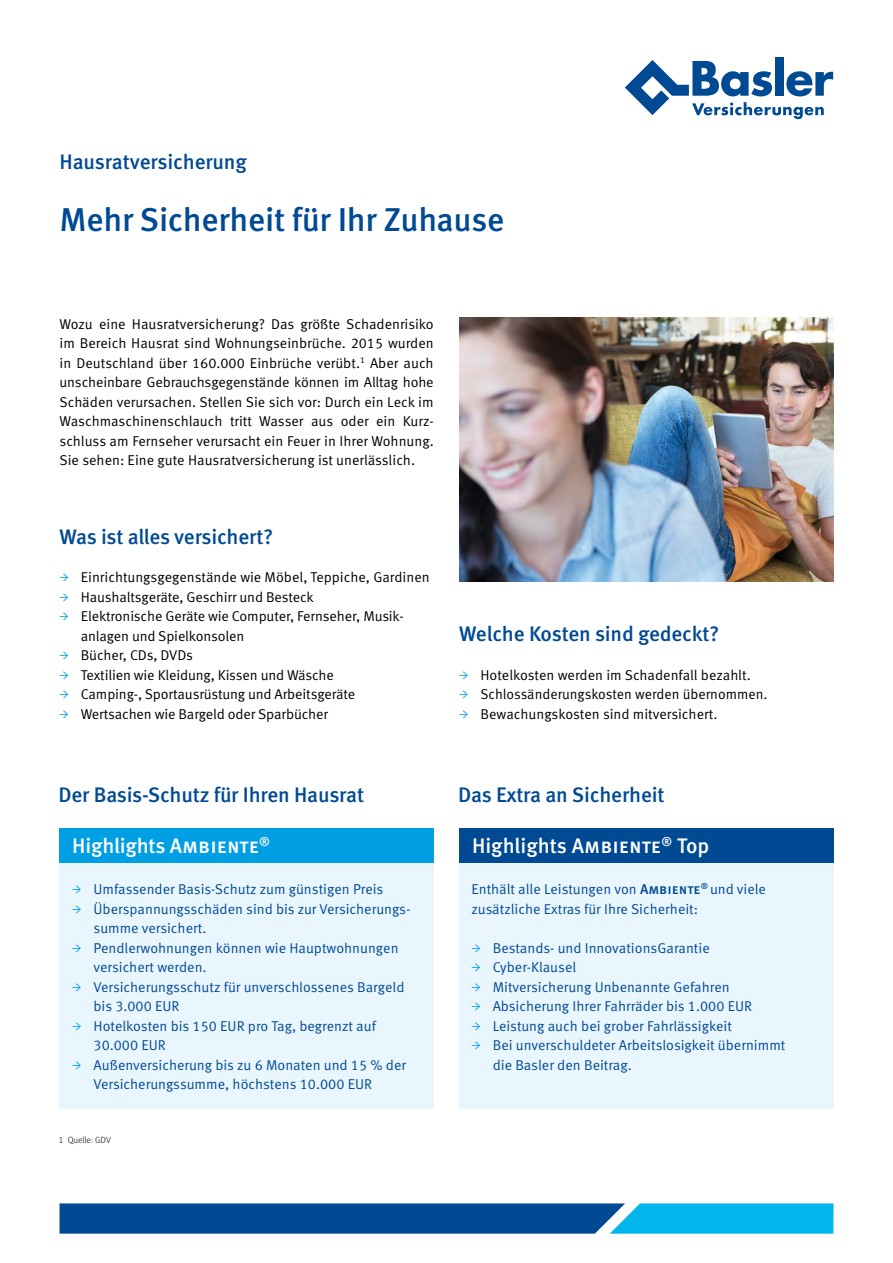
<style>
.page{position:relative;width:893px;height:1263px;background:#fff}
.page>*{position:absolute;margin:0;border:0;box-sizing:border-box;transform-origin:0 0}
.t1{font:500 33px "Meta Pro";letter-spacing:-.01em;color:#004a93}
.t2{font:500 21px "Meta Pro";letter-spacing:-.01em;color:#004a93}
.t3{font:500 21px "Meta Pro";letter-spacing:-.005em;color:#fff}
.t4{font:14.25px/19.5px "Meta Pro Norm";letter-spacing:-.01em;color:#000;text-align:justify}
.t5{font:14.25px/19.5px "Meta Pro Norm";color:#004a93}
.t6{font:300 9px "Meta Pro";color:#000}
.s1{font-family:"Minion Pro";font-weight:600;color:#009ee3}
.s2{font-family:"Meta Pro";font-weight:500}
</style>
<div class="page">
<img style="left:459px;top:317px;width:374px;height:265px">
<svg style="left:60px;top:1203px;width:773px;height:30px;background:#086cae"></svg>
<div style="left:775px;top:57px;width:8px;height:39px;background:#004a93"></div>
<svg style="left:625px;top:60px;width:208px;height:59px"></svg>
<div style="left:60px;top:857px;width:374px;height:251px;background:#eaf6fe"></div>
<div style="left:60px;top:829px;width:374px;height:34px;background:#009ee3"></div>
<div style="left:459px;top:857px;width:374px;height:251px;background:#eaf6fe"></div>
<div style="left:459px;top:829px;width:374px;height:34px;background:#004a93"></div>
<h2 class="t2" style="left:60px;top:145px;width:189px">Hausratversicherung</h2>
<h1 class="t1" style="left:60px;top:194px;width:446px">Mehr Sicherheit für Ihr Zuhause</h1>
<p class="t4" style="left:60px;top:313px;width:376px">Wozu eine Hausratversicherung? Das größte Schadenrisiko im Bereich Hausrat sind Wohnungseinbrüche. 2015 wurden in Deutschland über 160.000 Einbrüche verübt.<sup>1</sup> Aber auch unscheinbare Gebrauchsgegenstände können im Alltag hohe Schäden verursachen. Stellen Sie sich vor: Durch ein Leck im Waschmaschinenschlauch tritt Wasser aus oder ein Kurz&shy;schluss am Fernseher verursacht ein Feuer in Ihrer Wohnung.<br>Sie sehen: Eine gute Hausratversicherung ist unerlässlich.</p>
<h2 class="t2" style="left:60px;top:520px;width:215px">Was ist alles versichert?</h2>
<p class="t4" style="left:60px;top:566px;width:372px"><span class="s1">→</span> Einrichtungsgegenstände wie Möbel, Teppiche, Gardinen</p>
<p class="t4" style="left:60px;top:586px;width:256px"><span class="s1">→</span> Haushaltsgeräte, Geschirr und Besteck</p>
<p class="t4" style="left:81px;top:605px;width:324px;text-indent:-21px"><span class="s1">→</span> Elektronische Geräte wie Computer, Fernseher, Musik&shy;anlagen und Spielkonsolen</p>
<p class="t4" style="left:60px;top:644px;width:135px"><span class="s1">→</span> Bücher, CDs, DVDs</p>
<p class="t4" style="left:60px;top:664px;width:276px"><span class="s1">→</span> Textilien wie Kleidung, Kissen und Wäsche</p>
<p class="t4" style="left:60px;top:684px;width:297px"><span class="s1">→</span> Camping-, Sportausrüstung und Arbeitsgeräte</p>
<p class="t4" style="left:60px;top:703px;width:270px"><span class="s1">→</span> Wertsachen wie Bargeld oder Sparbücher</p>
<h2 class="t2" style="left:459px;top:617px;width:262px">Welche Kosten sind gedeckt?</h2>
<p class="t4" style="left:459px;top:664px;width:293px"><span class="s1">→</span> Hotelkosten werden im Schadenfall bezahlt.</p>
<p class="t4" style="left:459px;top:683px;width:310px"><span class="s1">→</span> Schlossänderungskosten werden übernommen.</p>
<p class="t4" style="left:459px;top:703px;width:260px"><span class="s1">→</span> Bewachungskosten sind mitversichert.</p>
<h2 class="t2" style="left:58px;top:779px;width:307px">Der Basis-Schutz für Ihren Hausrat</h2>
<h2 class="t2" style="left:458px;top:779px;width:208px">Das Extra an Sicherheit</h2>
<h2 class="t3" style="left:72px;top:829px;width:199px">Highlights Ambiente<sup>®</sup></h2>
<p class="t5" style="left:72px;top:878px;width:313px"><span class="s1">→</span> Umfassender Basis-Schutz zum günstigen Preis</p>
<p class="t5" style="left:94px;top:898px;width:315px;text-indent:-21px"><span class="s1">→</span> Überspannungsschäden sind bis zur Versicherungs--- summe versichert.</p>
<p class="t5" style="left:94px;top:937px;width:307px;text-indent:-21px"><span class="s1">→</span> Pendlerwohnungen können wie Hauptwohnungen versichert werden.</p>
<p class="t5" style="left:94px;top:976px;width:312px;text-indent:-21px"><span class="s1">→</span> Versicherungsschutz für unverschlossenes Bargeld bis 3.000 EUR</p>
<p class="t5" style="left:94px;top:1015px;width:284px;text-indent:-21px"><span class="s1">→</span> Hotelkosten bis 150 EUR pro Tag, begrenzt auf<br>30.000 EUR</p>
<p class="t5" style="left:94px;top:1054px;width:314px;text-indent:-21px"><span class="s1">→</span> Außenversicherung bis zu 6 Monaten und 15 % der<br>Versicherungssumme, höchstens 10.000 EUR</p>
<p class="t6" style="left:58px;top:1133px;width:54px">1 Quelle: GDV</p>
<h2 class="t3" style="left:472px;top:829px;width:239px">Highlights Ambiente<sup>®</sup> Top</h2>
<p class="t5" style="left:471px;top:878px;width:296px">Enthält alle Leistungen von <span class="s2">Ambiente</span><sup>®</sup> und viele zusätzliche Extras für Ihre Sicherheit:</p>
<p class="t5" style="left:471px;top:937px;width:240px"><span class="s1">→</span> Bestands- und InnovationsGarantie</p>
<p class="t5" style="left:471px;top:956px;width:106px"><span class="s1">→</span> Cyber-Klausel</p>
<p class="t5" style="left:471px;top:976px;width:260px"><span class="s1">→</span> Mitversicherung Unbenannte Gefahren</p>
<p class="t5" style="left:471px;top:995px;width:282px"><span class="s1">→</span> Absicherung Ihrer Fahrräder bis 1.000 EUR</p>
<p class="t5" style="left:471px;top:1015px;width:262px"><span class="s1">→</span> Leistung auch bei grober Fahrlässigkeit</p>
<p class="t5" style="left:493px;top:1035px;width:294px;text-indent:-21px"><span class="s1">→</span> Bei unverschuldeter Arbeitslosigkeit übernimmt die Basler den Beitrag.</p>
</div>
